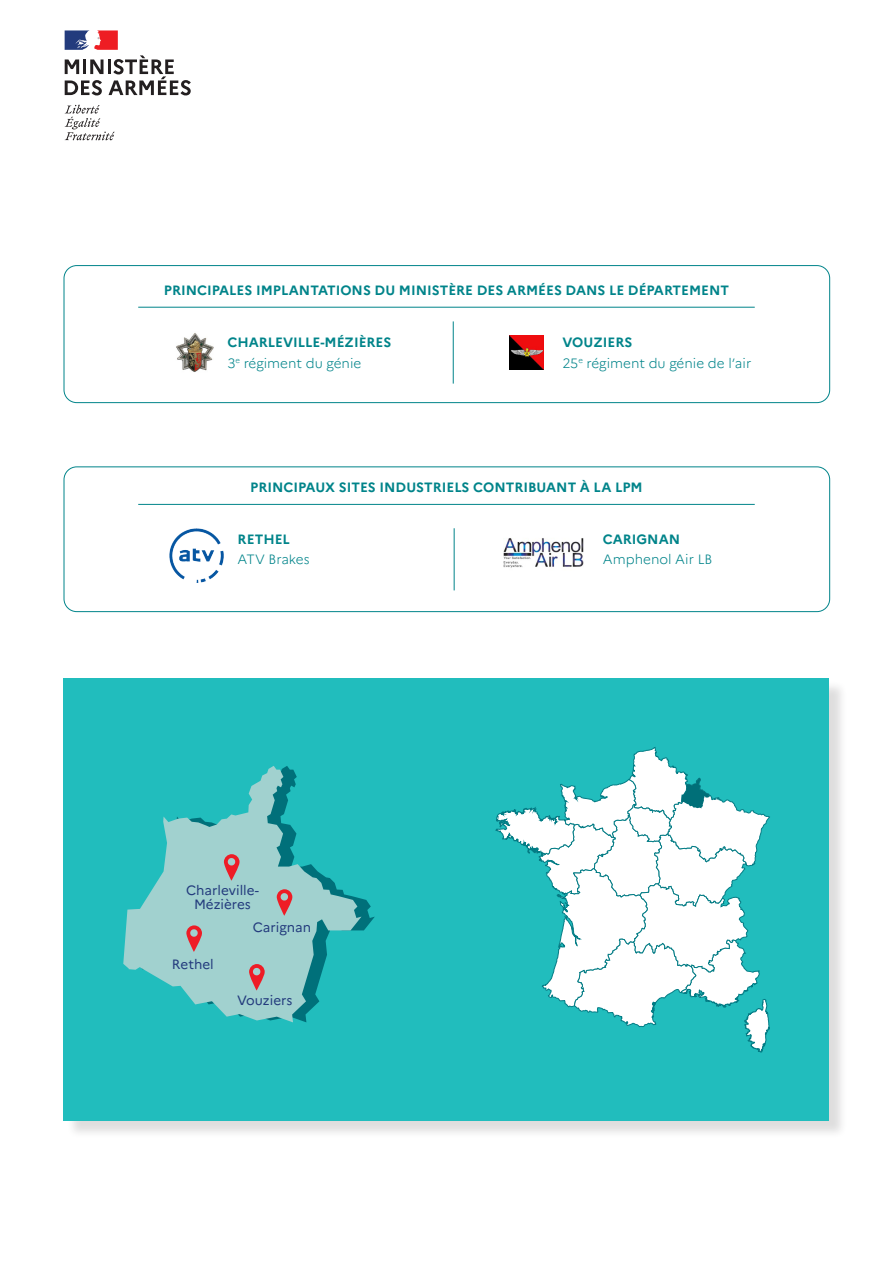
<style>
.page{position:relative;width:893px;height:1263px;background:#fff}
.page>*{position:absolute;margin:0;border:0;box-sizing:border-box;transform-origin:0 0}
.t1{font:700 13.5px "Marianne";color:#00848a}
.t2{font:300 13.5px "Marianne";color:#00848a}
.t3{font:13.5px/13.5px "Marianne";color:#233b7d;text-align:center}
</style>
<div class="page">
<div style="left:66px;top:681px;width:782px;height:458px;background:#231f20;opacity:.15"></div>
<div style="left:64px;top:678px;width:765px;height:443px;background:#21bdbd"></div>
<svg style="left:65px;top:105px;width:50px;height:35px"></svg>
<svg style="left:65px;top:30px;width:126px;height:65px"></svg>
<div style="left:64px;top:467px;width:766px;height:145px;border:1px solid #00848a;border-radius:13px"></div>
<hr style="left:138px;top:504px;width:617px;height:1px;background:#00848a">
<div style="left:64px;top:265px;width:766px;height:138px;border:1px solid #00848a;border-radius:13px"></div>
<hr style="left:138px;top:307px;width:617px;height:1px;background:#00848a">
<hr style="left:454px;top:528px;width:1px;height:62px;background:#00848a">
<hr style="left:453px;top:321px;width:1px;height:63px;background:#00848a">
<svg style="left:495px;top:747px;width:275px;height:305px"></svg>
<svg style="left:361px;top:898px;width:14px;height:33px"></svg>
<svg style="left:123px;top:766px;width:238px;height:256px"></svg>
<svg style="left:224px;top:854px;width:16px;height:27px"></svg>
<svg style="left:186px;top:925px;width:16px;height:27px"></svg>
<svg style="left:277px;top:889px;width:15px;height:27px"></svg>
<svg style="left:249px;top:964px;width:16px;height:26px"></svg>
<img style="left:176px;top:333px;width:38px;height:39px">
<img style="left:509px;top:336px;width:34px;height:33px">
<img style="left:504px;top:538px;width:79px;height:30px">
<img style="left:169px;top:529px;width:54px;height:54px">
<p class="t1" style="left:164px;top:282px;width:567px">PRINCIPALES IMPLANTATIONS DU MINISTÈRE DES ARMÉES DANS LE DÉPARTEMENT</p>
<p class="t1" style="left:227px;top:334px;width:166px">CHARLEVILLE-MÉZIÈRES</p>
<p class="t2" style="left:227px;top:355px;width:135px">3<sup>e</sup> régiment du génie</p>
<p class="t1" style="left:562px;top:334px;width:71px">VOUZIERS</p>
<p class="t2" style="left:562px;top:355px;width:190px">25<sup>e</sup> régiment du génie de l’air</p>
<p class="t1" style="left:250px;top:479px;width:394px">PRINCIPAUX SITES INDUSTRIELS CONTRIBUANT À LA LPM</p>
<p class="t1" style="left:238px;top:531px;width:54px">RETHEL</p>
<p class="t2" style="left:238px;top:551px;width:73px">ATV Brakes</p>
<p class="t3" style="left:186px;top:884px;width:75px">Charleville-<br>Mézières</p>
<p class="t3" style="left:172px;top:957px;width:43px">Rethel</p>
<p class="t3" style="left:253px;top:921px;width:60px">Carignan</p>
<p class="t3" style="left:237px;top:993px;width:57px">Vouziers</p>
<p class="t1" style="left:603px;top:531px;width:79px">CARIGNAN</p>
<p class="t2" style="left:603px;top:551px;width:111px">Amphenol Air LB</p>
</div>
